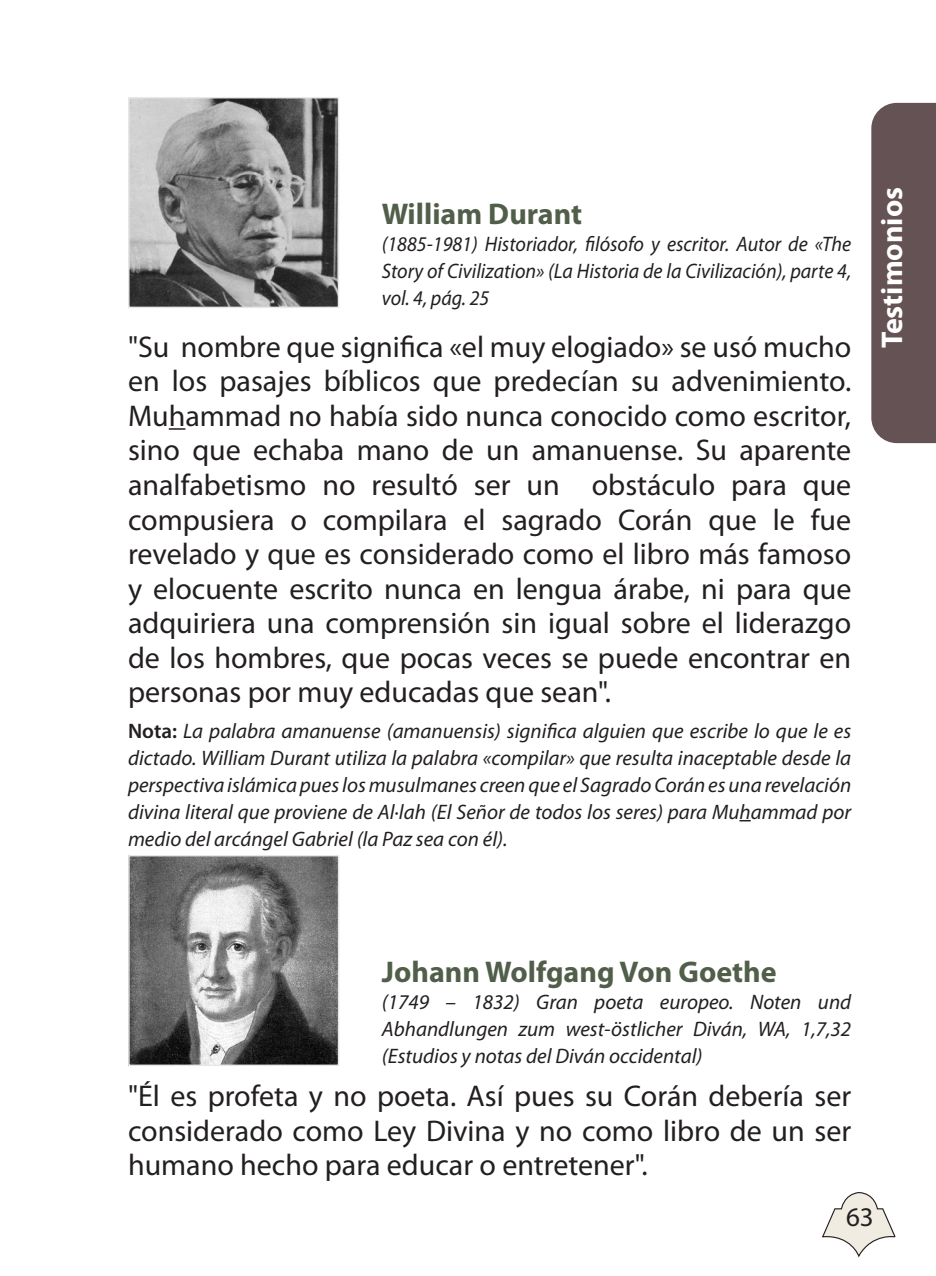
<style>
.page{position:relative;width:936px;height:1276px;background:#fff}
.page>*{position:absolute;margin:0;border:0;box-sizing:border-box;transform-origin:0 0}
.t1{font:30px/34.5px "Myriad Pro";color:#231f20;text-align:justify}
.t2{font:700 30px "Myriad Pro";color:#515f4a}
.t3{font:700 30px "Myriad Pro";color:#fff}
.t4{font:27px "Myriad Pro";color:#231f20}
.t5{font:italic 21px/27px "Myriad Pro";color:#231f20;text-align:justify}
.t6{font:italic 21px/27px "Myriad Pro";color:#231f20;text-align:justify;scale:.95 1}
.s1{font-weight:600;font-style:normal}
</style>
<div class="page">
<svg style="left:169px;top:428px;width:16px;height:2px"></svg>
<img style="left:131px;top:100px;width:205px;height:205px">
<div style="left:128px;top:97px;width:211px;height:211px;border:2px solid #e6e7e9"></div>
<img style="left:131px;top:858px;width:205px;height:205px">
<div style="left:128px;top:855px;width:211px;height:211px;border:2px solid #e6e7e9"></div>
<div style="left:871px;top:103px;width:64px;height:340px;background:#645254"></div>
<svg style="left:822px;top:1192px;width:74px;height:66px"></svg>
<p class="t2" style="left:382px;top:195px;width:202px">William Durant</p>
<p class="t6" style="left:382px;top:230px;width:495px">(1885-1981) Historiador, filósofo y escritor. Autor de «The Story of Civilization» (La Historia de la Civilización), parte 4, vol. 4, pág. 25</p>
<p class="t1" style="left:128px;top:329px;width:724px">"Su nombre que significa «el muy elogiado» se usó mucho en los pasajes bíblicos que predecían su advenimiento.<br>Muhammad no había sido nunca conocido como escritor, sino que echaba mano de un amanuense. Su aparente analfabetismo no resultó ser un obstáculo para que compusiera o compilara el sagrado Corán que le fue revelado y que es considerado como el libro más famoso y elocuente escrito nunca en lengua árabe, ni para que adquiriera una comprensión sin igual sobre el liderazgo de los hombres, que pocas veces se puede encontrar en personas por muy educadas que sean".</p>
<p class="t5" style="left:128px;top:716px;width:724px"><span class="s1">Nota:</span> La palabra amanuense (amanuensis) significa alguien que escribe lo que le es dictado. William Durant utiliza la palabra «compilar» que resulta inaceptable desde la perspectiva islámica pues los musulmanes creen que el Sagrado Corán es una revelación divina literal que proviene de Al·lah (El Señor de todos los seres) para Muhammad por medio del arcángel Gabriel (la Paz sea con él).</p>
<p class="t3" style="left:872px;top:348px;width:163px;rotate:-90deg">Testimonios</p>
<p class="t2" style="left:382px;top:952px;width:396px">Johann Wolfgang Von Goethe</p>
<p class="t5" style="left:382px;top:988px;width:471px">(1749 – 1832) Gran poeta europeo. Noten und Abhandlungen zum west-östlicher Diván, WA, 1,7,32 (Estudios y notas del Diván occidental)</p>
<p class="t1" style="left:128px;top:1078px;width:724px">"Él es profeta y no poeta. Así pues su Corán debería ser considerado como Ley Divina y no como libro de un ser humano hecho para educar o entretener".</p>
<p class="t4" style="left:846px;top:1200px;width:29px">63</p>
</div>
